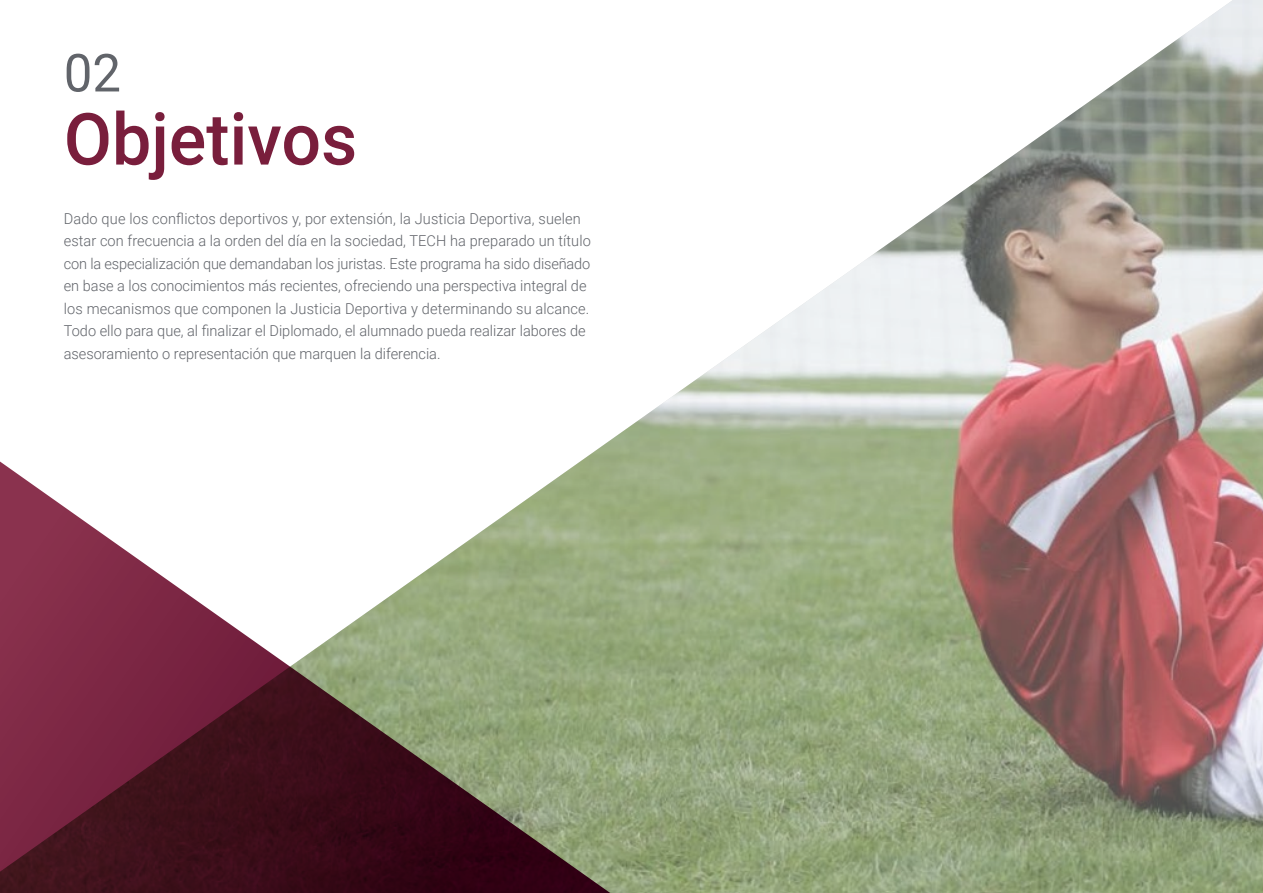
<style>
.page{position:relative;width:1263px;height:893px;background:#fff}
.page>*{position:absolute;margin:0;border:0;box-sizing:border-box;transform-origin:0 0}
.t1{font:500 72px "Roboto";color:#791e3c}
.t2{font:52.5px "Roboto";color:#61646a}
.t3{font:300 15px/22.5px "Roboto";color:#61646a}
</style>
<div class="page">
<img style="left:602px;top:0;width:661px;height:893px">
<svg style="left:0;top:446px;width:640px;height:447px"></svg>
<h2 class="t2" style="left:64px;top:36px;width:59px">02</h2>
<h1 class="t1" style="left:64px;top:89px;width:295px">Objetivos</h1>
<p class="t3" style="left:64px;top:207px;width:529px">Dado que los conflictos deportivos y, por extensión, la Justicia Deportiva, suelen estar con frecuencia a la orden del día en la sociedad, TECH ha preparado un título con la especialización que demandaban los juristas. Este programa ha sido diseñado en base a los conocimientos más recientes, ofreciendo una perspectiva integral de los mecanismos que componen la Justicia Deportiva y determinando su alcance.<br>Todo ello para que, al finalizar el Diplomado, el alumnado pueda realizar labores de asesoramiento o representación que marquen la diferencia.</p>
</div>
